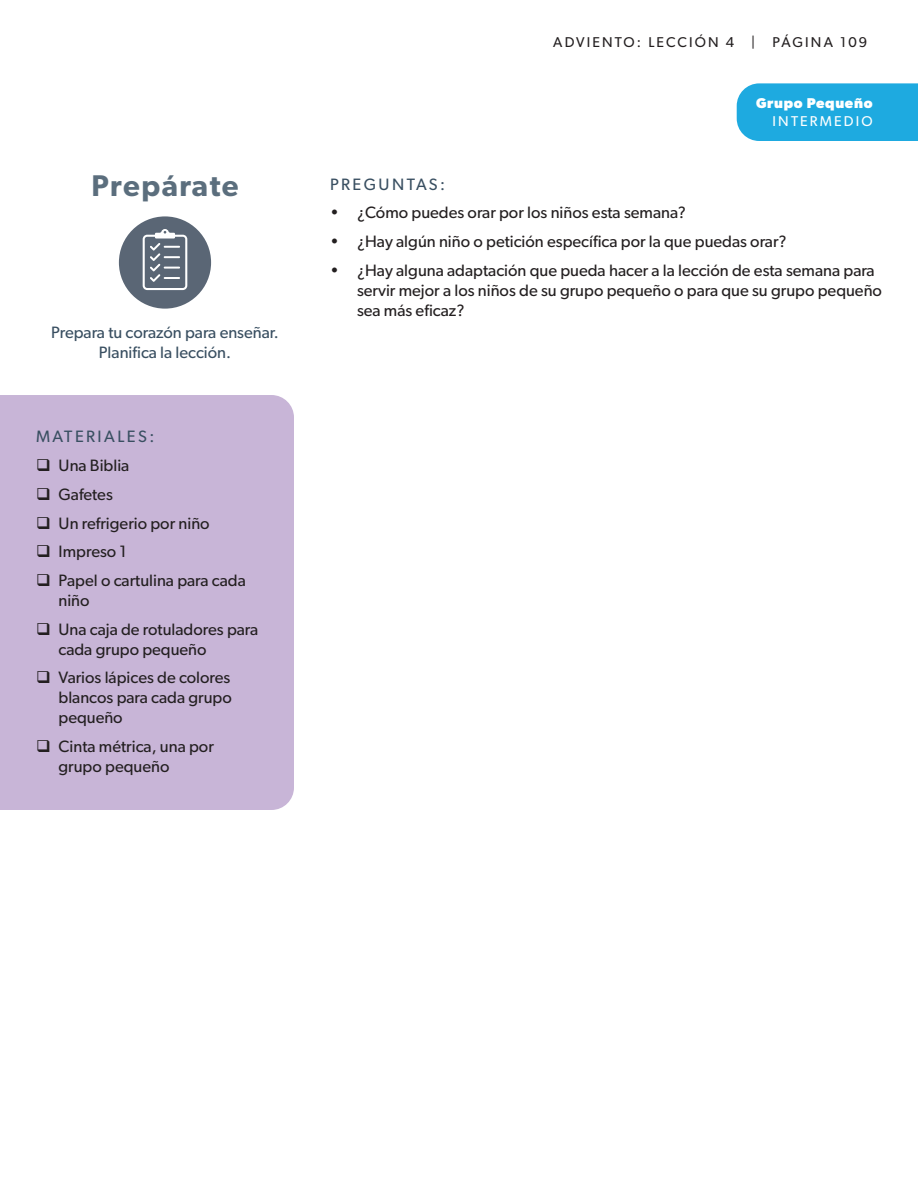
<style>
.page{position:relative;width:918px;height:1188px;background:#fff}
.page>*{position:absolute;margin:0;border:0;box-sizing:border-box;transform-origin:0 0}
.t1{font:600 30px "Gibson";letter-spacing:.05em;color:#5b6e7d}
.t2{font:16.5px/19.8px "Gibson";color:#231f20}
.subtitle{font:16.5px/19.8px "Gibson";color:#394f61;text-align:center}
.subtitle-2{font:16.5px "Gibson";letter-spacing:.15em;color:#394f61}
.t3{font:14.25px "Gibson";letter-spacing:.15em;color:#231f20}
.t4{font:700 14.25px "Gibson";letter-spacing:.05em;color:#fff}
.t5{font:14.25px "Gibson";letter-spacing:.15em;color:#fff}
</style>
<div class="page">
<div style="left:737px;top:83px;width:181px;height:58px;background:#1eaae0"></div>
<div style="left:119px;top:216px;width:92px;height:93px;background:#5a6675;border-radius:50%"></div>
<svg style="left:143px;top:229px;width:44px;height:61px"></svg>
<div style="left:0;top:395px;width:294px;height:415px;background:#c8b5d7"></div>
<p class="t3" style="left:553px;top:34px;width:315px">ADVIENTO: LECCIÓN 4 | PÁGINA 109</p>
<p class="t4" style="left:756px;top:95px;width:118px">Grupo Pequeño</p>
<p class="t5" style="left:773px;top:112px;width:101px">INTERMEDIO</p>
<h1 class="t1" style="left:91px;top:168px;width:149px">Prepárate</h1>
<p class="subtitle-2" style="left:330px;top:174px;width:117px">PREGUNTAS:</p>
<p class="t2" style="left:330px;top:203px;width:357px">• ¿Cómo puedes orar por los niños esta semana?</p>
<p class="t2" style="left:330px;top:231px;width:458px">• ¿Hay algún niño o petición específica por la que puedas orar?</p>
<p class="t2" style="left:357px;top:260px;width:527px;text-indent:-27px">• ¿Hay alguna adaptación que pueda hacer a la lección de esta semana para servir mejor a los niños de su grupo pequeño o para que su grupo pequeño sea más eficaz?</p>
<p class="subtitle" style="left:51px;top:323px;width:229px">Prepara tu corazón para enseñar.<br>Planifica la lección.</p>
<p class="subtitle-2" style="left:36px;top:427px;width:120px">MATERIALES:</p>
<p class="t2" style="left:36px;top:455px;width:95px">❑ Una Biblia</p>
<p class="t2" style="left:36px;top:484px;width:78px">❑ Gafetes</p>
<p class="t2" style="left:36px;top:513px;width:175px">❑ Un refrigerio por niño</p>
<p class="t2" style="left:36px;top:542px;width:92px">❑ Impreso 1</p>
<p class="t2" style="left:58px;top:570px;width:189px;text-indent:-22px">❑ Papel o cartulina para cada niño</p>
<p class="t2" style="left:58px;top:619px;width:201px;text-indent:-22px">❑ Una caja de rotuladores para cada grupo pequeño</p>
<p class="t2" style="left:58px;top:668px;width:175px;text-align:justify;text-indent:-22px">❑ Varios lápices de colores blancos para cada grupo pequeño</p>
<p class="t2" style="left:58px;top:736px;width:157px;text-indent:-22px">❑ Cinta métrica, una por grupo pequeño</p>
</div>
